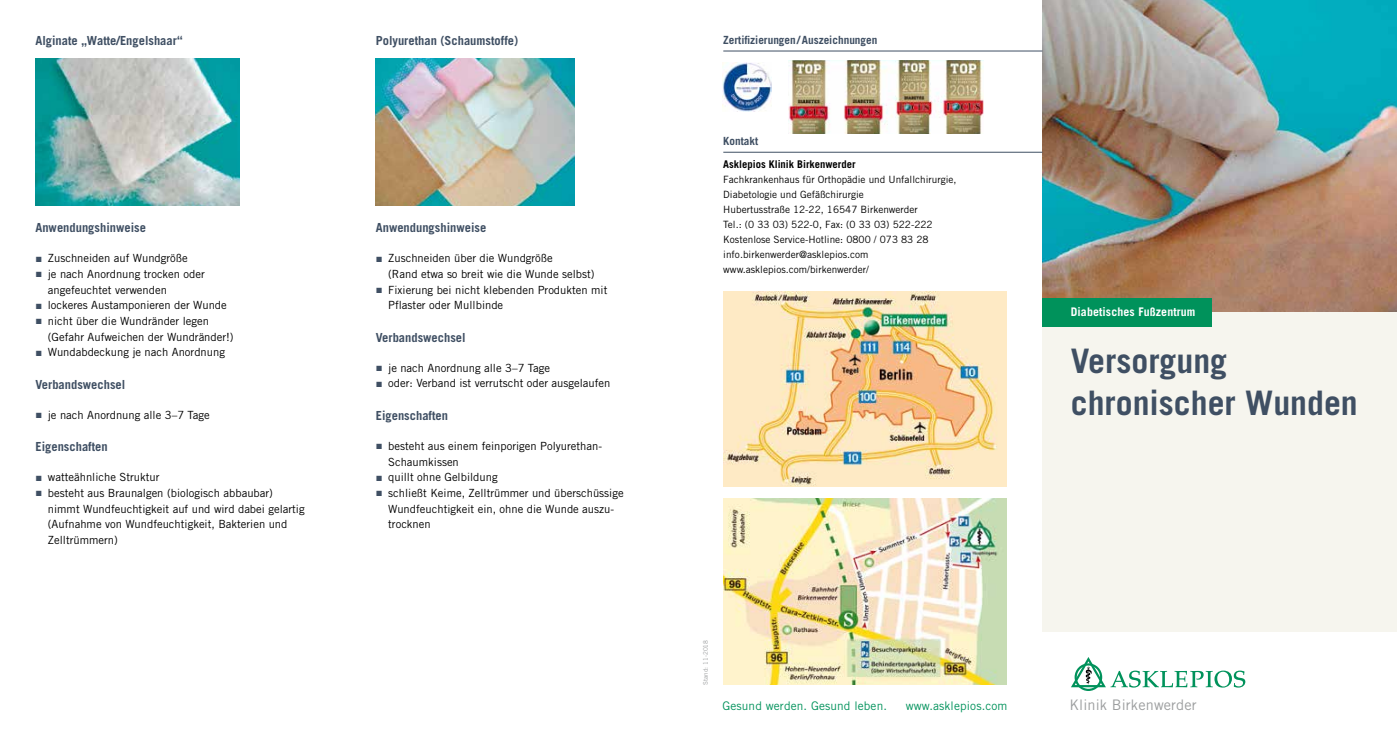
<style>
.page{position:relative;width:1397px;height:745px;background:#fff}
.page>*{position:absolute;margin:0;border:0;box-sizing:border-box;transform-origin:0 0}
.t1{font:700 33.75px/42.5px "Trade Gothic LT Std";color:#3f4f63}
.t2{font:14.5px "Trade Gothic LT Std";letter-spacing:.01em;color:#9c9e9f}
.t3{font:700 12.5px "Trade Gothic LT Std";color:#3f4f63}
.t4{font:11.88px "Trade Gothic LT Std";letter-spacing:.01em;color:#00925b}
.t5{font:700 11.88px "Trade Gothic LT Std";letter-spacing:.01em;color:#fff}
.t6{font:11.25px/15.6px "Trade Gothic LT Std";color:#000}
.t7{font:700 11.25px "Trade Gothic LT Std";color:#3f4f63}
.t8{font:700 10.62px "Trade Gothic LT Std";color:#000}
.t9{font:10px/15px "Trade Gothic LT Std";color:#000}
.t10{font:6.25px "Trade Gothic LT Std";color:#9c9e9f}
.s1{font-family:"Arial";color:#3f4f63}
</style>
<div class="page">
<img style="left:1042px;top:0;width:354px;height:312px">
<div style="left:1042px;top:312px;width:354px;height:319px;background:#f6f5ee"></div>
<div style="left:1042px;top:298px;width:169px;height:28px;background:#00925b"></div>
<svg style="left:1071px;top:657px;width:174px;height:33px"></svg>
<hr style="left:723px;top:51px;width:319px;height:1px;background:#3f4f63">
<hr style="left:723px;top:152px;width:319px;height:1px;background:#3f4f63">
<img style="left:723px;top:291px;width:283px;height:195px">
<img style="left:36px;top:58px;width:204px;height:148px">
<img style="left:376px;top:58px;width:198px;height:148px">
<img style="left:722px;top:63px;width:49px;height:48px">
<img style="left:788px;top:61px;width:195px;height:73px">
<img style="left:723px;top:498px;width:283px;height:186px">
<p class="t3" style="left:35px;top:32px;width:149px">Alginate „Watte/Engelshaar“</p>
<p class="t3" style="left:35px;top:220px;width:112px">Anwendungshinweise</p>
<p class="t6" style="left:35px;top:250px;width:154px"><span class="s1">■</span> Zuschneiden auf Wundgröße</p>
<p class="t6" style="left:48px;top:266px;width:158px;text-indent:-12px"><span class="s1">■</span> je nach Anordnung trocken oder angefeuchtet verwenden</p>
<p class="t6" style="left:35px;top:297px;width:193px"><span class="s1">■</span> lockeres Austamponieren der Wunde</p>
<p class="t6" style="left:48px;top:313px;width:187px;text-indent:-12px"><span class="s1">■</span> nicht über die Wundränder legen (Gefahr Aufweichen der Wundränder!)</p>
<p class="t6" style="left:35px;top:344px;width:191px"><span class="s1">■</span> Wundabdeckung je nach Anordnung</p>
<p class="t3" style="left:35px;top:376px;width:91px">Verbandswechsel</p>
<p class="t6" style="left:35px;top:406px;width:176px"><span class="s1">■</span> je nach Anordnung alle 3–7 Tage</p>
<p class="t3" style="left:35px;top:439px;width:74px">Eigenschaften</p>
<p class="t6" style="left:35px;top:469px;width:125px"><span class="s1">■</span> watteähnliche Struktur</p>
<p class="t6" style="left:48px;top:484px;width:258px;text-indent:-12px"><span class="s1">■</span> besteht aus Braunalgen (biologisch abbaubar) nimmt Wundfeuchtigkeit auf und wird dabei gelartig (Aufnahme von Wundfeuchtigkeit, Bakterien und Zelltrümmern)</p>
<p class="t3" style="left:376px;top:32px;width:144px">Polyurethan (Schaumstoffe)</p>
<p class="t3" style="left:376px;top:220px;width:112px">Anwendungshinweise</p>
<p class="t6" style="left:388px;top:250px;width:208px;text-indent:-12px"><span class="s1">■</span> Zuschneiden über die Wundgröße<br>(Rand etwa so breit wie die Wunde selbst)</p>
<p class="t6" style="left:388px;top:281px;width:221px;text-indent:-12px"><span class="s1">■</span> Fixierung bei nicht klebenden Produkten mit<br>Pflaster oder Mullbinde</p>
<p class="t3" style="left:376px;top:329px;width:91px">Verbandswechsel</p>
<p class="t6" style="left:376px;top:359px;width:176px"><span class="s1">■</span> je nach Anordnung alle 3–7 Tage</p>
<p class="t6" style="left:376px;top:375px;width:236px"><span class="s1">■</span> oder: Verband ist verrutscht oder ausgelaufen</p>
<p class="t3" style="left:376px;top:407px;width:74px">Eigenschaften</p>
<p class="t6" style="left:388px;top:438px;width:215px;text-indent:-12px"><span class="s1">■</span> besteht aus einem feinporigen Polyurethan-<br>Schaumkissen</p>
<p class="t6" style="left:376px;top:469px;width:123px"><span class="s1">■</span> quillt ohne Gelbildung</p>
<p class="t6" style="left:388px;top:484px;width:237px;text-indent:-12px"><span class="s1">■</span> schließt Keime, Zelltrümmer und überschüssige<br>Wundfeuchtigkeit ein, ohne die Wunde auszu&shy;trocknen</p>
<p class="t7" style="left:723px;top:33px;width:156px">Zertifizierungen/Auszeichnungen</p>
<p class="t7" style="left:723px;top:134px;width:37px">Kontakt</p>
<p class="t8" style="left:723px;top:157px;width:134px">Asklepios Klinik Birkenwerder</p>
<p class="t9" style="left:723px;top:171px;width:235px">Fachkrankenhaus für Orthopädie und Unfallchirurgie, Diabetologie und Gefäßchirurgie<br>Hubertusstraße 12-22, 16547 Birkenwerder<br>Tel.: (0 33 03) 522-0, Fax: (0 33 03) 522-222<br>Kostenlose Service-Hotline: 0800 / 073 83 28 info.birkenwerder@asklepios.com www.asklepios.com/birkenwerder/</p>
<p class="t5" style="left:1070px;top:305px;width:126px">Diabetisches Fußzentrum</p>
<h1 class="t1" style="left:1070px;top:339px;width:288px">Versorgung chronischer Wunden</h1>
<p class="t10" style="left:701px;top:684px;width:46px;rotate:-90deg">Stand: 11-2018</p>
<p class="t4" style="left:722px;top:698px;width:166px">Gesund werden. Gesund leben.</p>
<p class="t4" style="left:905px;top:698px;width:103px">www.asklepios.com</p>
<p class="t2" style="left:1069px;top:695px;width:129px">Klinik Birkenwerder</p>
</div>
